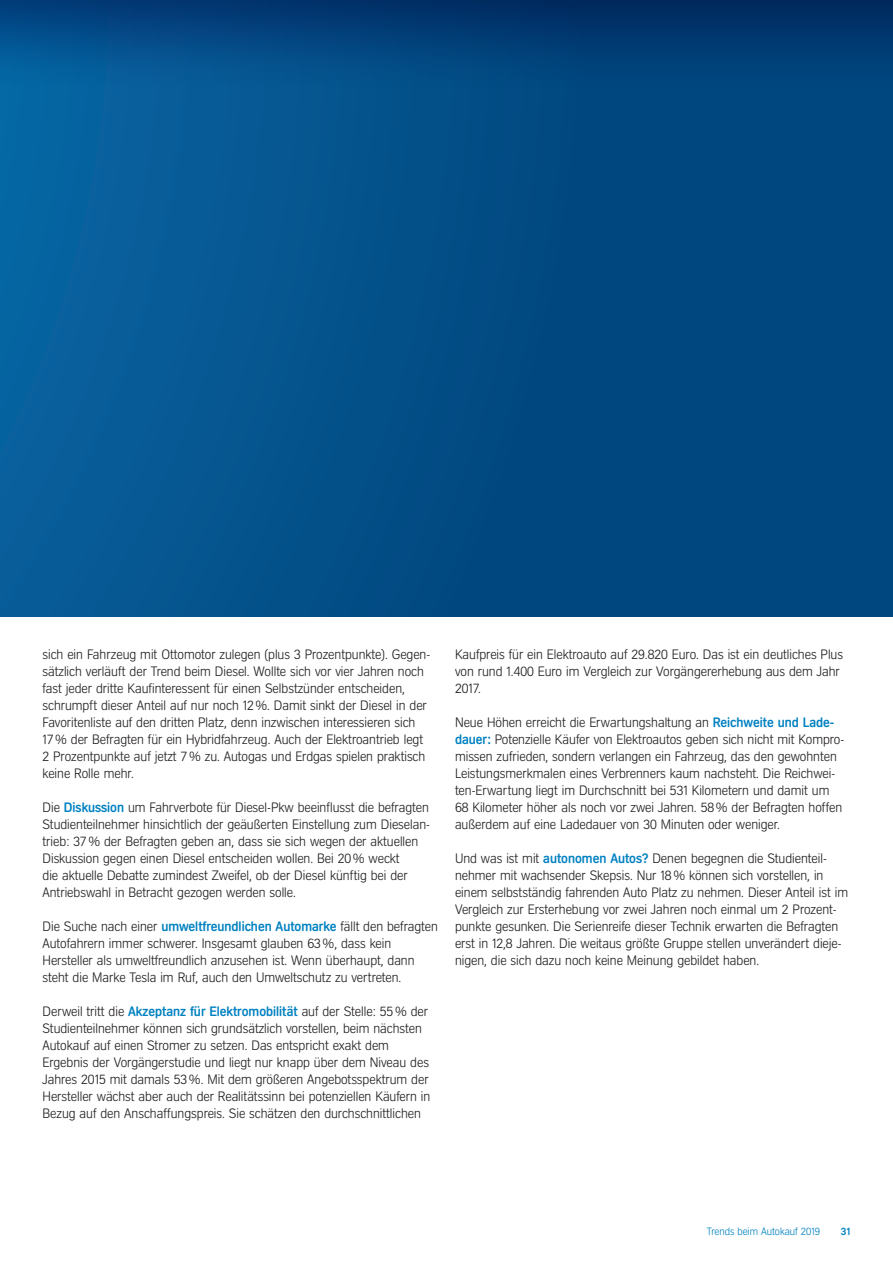
<style>
.page{position:relative;width:893px;height:1263px;background:#fff}
.page>*{position:absolute;margin:0;border:0;box-sizing:border-box;transform-origin:0 0}
.t1{font:300 13.5px/17px "Aral V2";color:#231f20}
.t2{font:300 10.5px "Aral V2";color:#0081c1}
.t3{font:500 10.5px "Aral V2";color:#0081c1}
.s1{font-weight:500;color:#0081c1}
</style>
<div class="page">
<div style="left:0;top:0;width:893px;height:617px;background:linear-gradient(to right,#075f9b,#004077)"></div>
<svg style="left:0;top:0;width:893px;height:92px;background:#01427b"></svg>
<p class="t1" style="left:43px;top:646px;width:389px">sich ein Fahrzeug mit Ottomotor zulegen (plus 3 Prozentpunkte). Gegen&shy;sätzlich verläuft der Trend beim Diesel. Wollte sich vor vier Jahren noch fast jeder dritte Kaufinteressent für einen Selbstzünder entscheiden, schrumpft dieser Anteil auf nur noch 12%. Damit sinkt der Diesel in der Favoritenliste auf den dritten Platz, denn inzwischen interessieren sich 17% der Befragten für ein Hybridfahrzeug. Auch der Elektroantrieb legt 2 Prozentpunkte auf jetzt 7% zu. Autogas und Erdgas spielen praktisch keine Rolle mehr.</p>
<p class="t1" style="left:43px;top:799px;width:389px">Die <span class="s1">Diskussion</span> um Fahrverbote für Diesel-Pkw beeinflusst die befragten Studienteilnehmer hinsichtlich der geäußerten Einstellung zum Dieselan&shy;trieb: 37% der Befragten geben an, dass sie sich wegen der aktuellen Diskussion gegen einen Diesel entscheiden wollen. Bei 20% weckt<br>die aktuelle Debatte zumindest Zweifel, ob der Diesel künftig bei der Antriebswahl in Betracht gezogen werden solle.</p>
<p class="t1" style="left:43px;top:918px;width:397px">Die Suche nach einer <span class="s1">umweltfreundlichen Automarke</span> fällt den befragten Autofahrern immer schwerer. Insgesamt glauben 63%, dass kein Hersteller als umweltfreundlich anzusehen ist. Wenn überhaupt, dann steht die Marke Tesla im Ruf, auch den Umweltschutz zu vertreten.</p>
<p class="t1" style="left:43px;top:1003px;width:389px">Derweil tritt die <span class="s1">Akzeptanz für Elektromobilität</span> auf der Stelle: 55% der Studienteilnehmer können sich grundsätzlich vorstellen, beim nächsten Autokauf auf einen Stromer zu setzen. Das entspricht exakt dem Ergebnis der Vorgängerstudie und liegt nur knapp über dem Niveau des Jahres 2015 mit damals 53%. Mit dem größeren Angebotsspektrum der Hersteller wächst aber auch der Realitätssinn bei potenziellen Käufern in Bezug auf den Anschaffungspreis. Sie schätzen den durchschnittlichen</p>
<p class="t1" style="left:455px;top:646px;width:390px">Kaufpreis für ein Elektroauto auf 29.820 Euro. Das ist ein deutliches Plus von rund 1.400 Euro im Vergleich zur Vorgängererhebung aus dem Jahr<br>2017.</p>
<p class="t1" style="left:455px;top:714px;width:391px">Neue Höhen erreicht die Erwartungshaltung an <span class="s1">Reichweite und Lade&shy;dauer:</span> Potenzielle Käufer von Elektroautos geben sich nicht mit Kompro&shy;missen zufrieden, sondern verlangen ein Fahrzeug, das den gewohnten Leistungsmerkmalen eines Verbrenners kaum nachsteht. Die Reichwei&shy;ten-Erwartung liegt im Durchschnitt bei 531 Kilometern und damit um 68 Kilometer höher als noch vor zwei Jahren. 58% der Befragten hoffen außerdem auf eine Ladedauer von 30 Minuten oder weniger.</p>
<p class="t1" style="left:455px;top:850px;width:395px">Und was ist mit <span class="s1">autonomen Autos?</span> Denen begegnen die Studienteil&shy;nehmer mit wachsender Skepsis. Nur 18% können sich vorstellen, in einem selbstständig fahrenden Auto Platz zu nehmen. Dieser Anteil ist im Vergleich zur Ersterhebung vor zwei Jahren noch einmal um 2 Prozent&shy;punkte gesunken. Die Serienreife dieser Technik erwarten die Befragten erst in 12,8 Jahren. Die weitaus größte Gruppe stellen unverändert dieje&shy;nigen, die sich dazu noch keine Meinung gebildet haben.</p>
<p class="t2" style="left:707px;top:1225px;width:115px">Trends beim Autokauf 2019</p>
<p class="t3" style="left:841px;top:1225px;width:11px">31</p>
</div>
